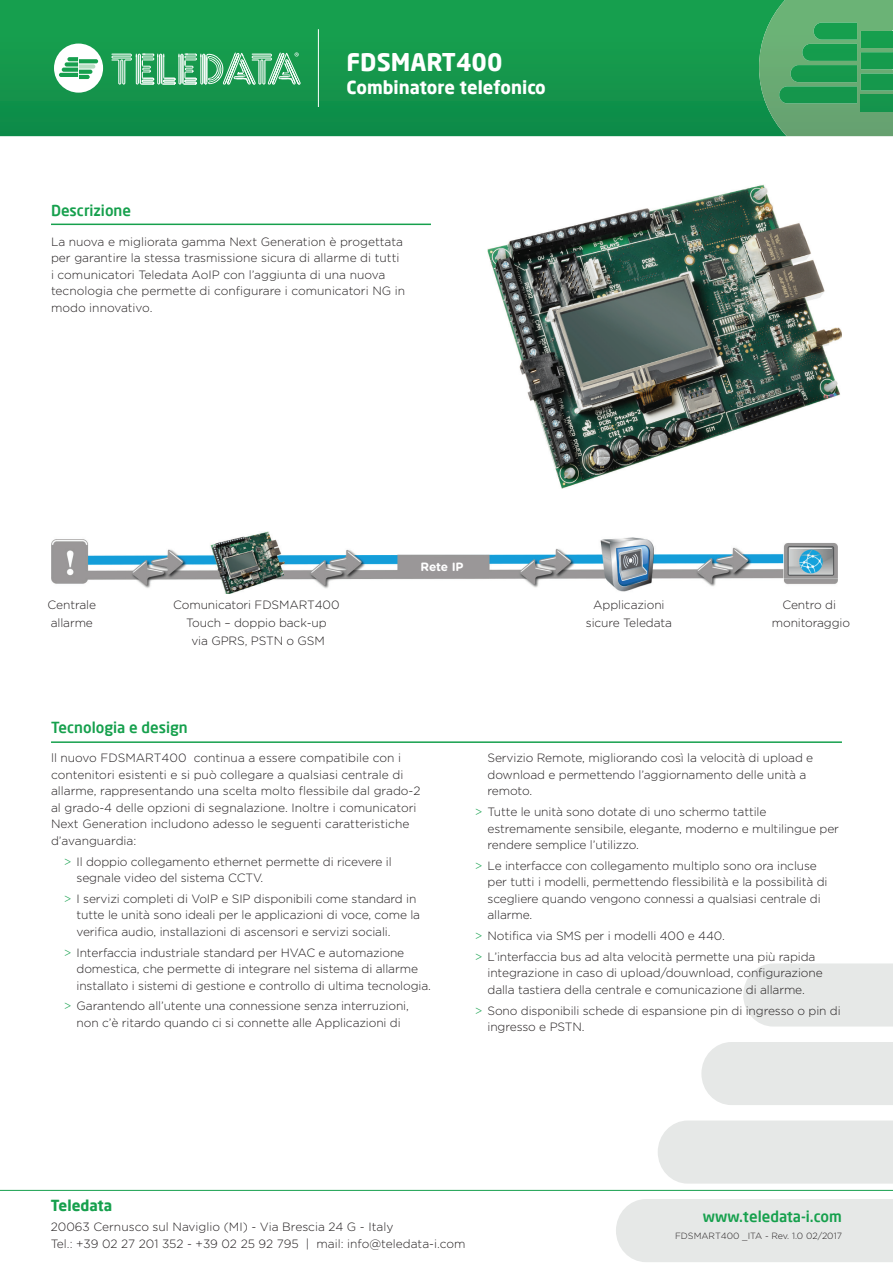
<style>
.page{position:relative;width:893px;height:1263px;background:#fff}
.page>*{position:absolute;margin:0;border:0;box-sizing:border-box;transform-origin:0 0}
.t1{font:700 24px "Neo Sans Pro";color:#fff}
.t2{font:700 18px "Neo Sans Pro";color:#fff}
.t3{font:500 15px "Neo Sans Pro";color:#16a04d}
.t4{font:700 15px "Neo Sans Pro";color:#16a04d}
.t5{font:300 12px/16.5px "Gotham";letter-spacing:-.01em;color:#231f20}
.t6{font:300 12px/18px "Gotham Rounded";letter-spacing:-.01em;color:#231f20;text-align:center}
.t7{font:700 12px "Gotham Rounded";letter-spacing:-.015em;color:#fff}
.t8{font:300 9px "Gotham";color:#231f20}
.s1{color:#16a04d}
</style>
<div class="page">
<div style="left:658px;top:1120px;width:235px;height:63px;background:#e6e8e7"></div>
<div style="left:616px;top:1199px;width:277px;height:63px;background:#e6e8e7"></div>
<div style="left:743px;top:963px;width:150px;height:63px;background:#e6e8e7"></div>
<div style="left:701px;top:1042px;width:192px;height:63px;background:#e6e8e7"></div>
<svg style="left:0;top:0;width:759px;height:136px;background:#13974b"></svg>
<hr style="left:318px;top:29px;width:1px;height:78px;background:#fff">
<svg style="left:112px;top:52px;width:189px;height:33px;background:#66bb89"></svg>
<div style="left:54px;top:44px;width:49px;height:49px;background:#fff;border-radius:50%"></div>
<svg style="left:59px;top:57px;width:39px;height:22px"></svg>
<hr style="left:0;top:1190px;width:893px;height:1px;background:#169f4e">
<svg style="left:759px;top:0;width:134px;height:137px;background:#4ba566"></svg>
<div style="left:861px;top:95px;width:32px;height:17px;background:#15944c"></div>
<hr style="left:51px;top:224px;width:380px;height:1px;background:#16a04d">
<hr style="left:51px;top:741px;width:791px;height:2px;background:#16a04d">
<img style="left:488px;top:185px;width:354px;height:304px">
<img style="left:51px;top:531px;width:787px;height:63px">
<p class="t3" style="left:51px;top:201px;width:82px">Descrizione</p>
<h1 class="t1" style="left:346px;top:47px;width:158px">FDSMART400</h1>
<h2 class="t2" style="left:346px;top:76px;width:201px">Combinatore telefonico</h2>
<p class="t5" style="left:51px;top:233px;width:356px">La nuova e migliorata gamma Next Generation è progettata per garantire la stessa trasmissione sicura di allarme di tutti i comunicatori Teledata AoIP con l’aggiunta di una nuova tecnologia che permette di configurare i comunicatori NG in modo innovativo.</p>
<p class="t7" style="left:421px;top:558px;width:44px">Rete IP</p>
<p class="t6" style="left:48px;top:595px;width:50px;text-align:left">Centrale allarme</p>
<p class="t6" style="left:173px;top:595px;width:168px">Comunicatori FDSMART400<br>Touch – doppio back-up<br>via GPRS, PSTN o GSM</p>
<p class="t6" style="left:586px;top:595px;width:88px">Applicazioni sicure Teledata</p>
<p class="t6" style="left:772px;top:595px;width:80px">Centro di monitoraggio</p>
<p class="t3" style="left:51px;top:718px;width:138px">Tecnologia e design</p>
<p class="t5" style="left:51px;top:750px;width:371px">ll nuovo FDSMART400 continua a essere compatibile con i contenitori esistenti e si può collegare a qualsiasi centrale di allarme, rappresentando una scelta molto flessibile dal grado-2 al grado-4 delle opzioni di segnalazione. Inoltre i comunicatori Next Generation includono adesso le seguenti caratteristiche d’avanguardia:</p>
<p class="t5" style="left:77px;top:853px;width:317px;text-indent:-13px"><span class="s1">&gt;</span> Il doppio collegamento ethernet permette di ricevere il segnale video del sistema CCTV.</p>
<p class="t5" style="left:77px;top:890px;width:345px;text-indent:-13px"><span class="s1">&gt;</span> I servizi completi di VoIP e SIP disponibili come standard in tutte le unità sono ideali per le applicazioni di voce, come la verifica audio, installazioni di ascensori e servizi sociali.</p>
<p class="t5" style="left:77px;top:944px;width:356px;text-indent:-13px"><span class="s1">&gt;</span> Interfaccia industriale standard per HVAC e automazione domestica, che permette di integrare nel sistema di allarme installato i sistemi di gestione e controllo di ultima tecnologia.</p>
<p class="t5" style="left:64px;top:998px;width:347px;text-align:center"><span class="s1">&gt;</span> Garantendo all’utente una connessione senza interruzioni, non c’è ritardo quando ci si connette alle Applicazioni di</p>
<p class="t5" style="left:487px;top:750px;width:327px">Servizio Remote, migliorando così la velocità di upload e download e permettendo l’aggiornamento delle unità a remoto.</p>
<p class="t5" style="left:487px;top:803px;width:353px;text-indent:-13px"><span class="s1">&gt;</span> Tutte le unità sono dotate di uno schermo tattile estremamente sensibile, elegante, moderno e multilingue per rendere semplice l’utilizzo.</p>
<p class="t5" style="left:487px;top:857px;width:341px;text-indent:-13px"><span class="s1">&gt;</span> Le interfacce con collegamento multiplo sono ora incluse per tutti i modelli, permettendo flessibilità e la possibilità di scegliere quando vengono connessi a qualsiasi centrale di allarme.</p>
<p class="t5" style="left:475px;top:925px;width:342px;line-height:20.7px"><span class="s1">&gt;</span> Notifica via SMS per i modelli 400 e 440.<br><span class="s1">&gt;</span> L’interfaccia bus ad alta velocità permette una più rapida</p>
<p class="t5" style="left:487px;top:965px;width:337px">integrazione in caso di upload/douwnload, configurazione dalla tastiera della centrale e comunicazione di allarme.</p>
<p class="t5" style="left:487px;top:1002px;width:355px;text-indent:-13px"><span class="s1">&gt;</span> Sono disponibili schede di espansione pin di ingresso o pin di ingresso e PSTN.</p>
<p class="t4" style="left:51px;top:1195px;width:63px">Teledata</p>
<p class="t6" style="left:51px;top:1218px;width:416px;line-height:16.5px;text-align:left">20063 Cernusco sul Naviglio (MI) - Via Brescia 24 G - Italy<br>Tel.: +39 02 27 201 352 - +39 02 25 92 795 | mail: info@teledata-i.com</p>
<p class="t3" style="left:703px;top:1207px;width:140px">www.teledata-i.com</p>
<p class="t8" style="left:675px;top:1231px;width:168px">FDSMART400 _ITA - Rev. 1.0 02/2017</p>
</div>
